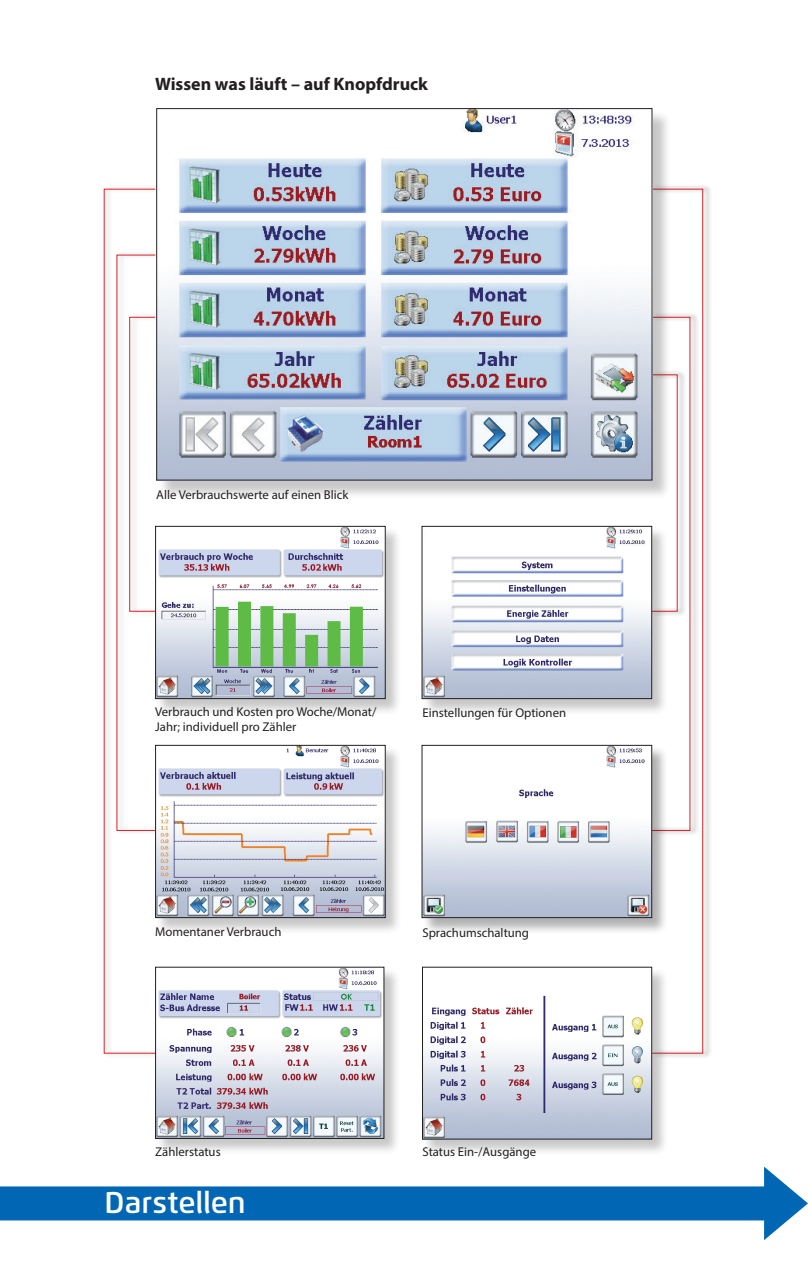
<style>
.page{position:relative;width:808px;height:1263px;background:#fff}
.page>*{position:absolute;margin:0;border:0;box-sizing:border-box;transform-origin:0 0}
.t1{font:600 30px "Flexo";color:#fff}
.t2{font:700 18px "Myriad Pro";color:#231f20}
.t3{font:12.75px/15px "Myriad Pro";color:#231f20}
</style>
<div class="page">
<svg style="left:0;top:1166px;width:808px;height:74px"></svg>
<div style="left:129px;top:317px;width:27px;height:295px;border:1px solid #da2128"></div>
<div style="left:652px;top:184px;width:60px;height:874px;background:#231f20;opacity:.75"></div>
<div style="left:652px;top:189px;width:51px;height:864px;border:1px solid #da2128"></div>
<div style="left:652px;top:370px;width:34px;height:246px;background:#231f20;opacity:.75"></div>
<div style="left:159px;top:110px;width:512px;height:389px;background:#231f20;opacity:.25"></div>
<img style="left:158px;top:110px;width:492px;height:368px">
<div style="left:155px;top:967px;width:246px;height:188px;background:#231f20;opacity:.25"></div>
<img style="left:157px;top:969px;width:225px;height:168px">
<div style="left:155px;top:967px;width:229px;height:172px;border:1px solid #231f20"></div>
<div style="left:422px;top:967px;width:247px;height:189px;background:#231f20;opacity:.25"></div>
<img style="left:424px;top:969px;width:226px;height:168px">
<div style="left:422px;top:967px;width:230px;height:172px;border:1px solid #231f20"></div>
<div style="left:422px;top:745px;width:247px;height:190px;background:#231f20;opacity:.35"></div>
<img style="left:424px;top:747px;width:226px;height:169px">
<div style="left:422px;top:745px;width:230px;height:173px;border:1px solid #231f20"></div>
<div style="left:155px;top:745px;width:247px;height:190px;background:#231f20;opacity:.25"></div>
<img style="left:157px;top:747px;width:227px;height:169px">
<div style="left:155px;top:745px;width:231px;height:173px;border:1px solid #231f20"></div>
<div style="left:155px;top:526px;width:247px;height:190px;background:#231f20;opacity:.25"></div>
<img style="left:157px;top:528px;width:227px;height:169px">
<div style="left:155px;top:526px;width:231px;height:173px;border:1px solid #231f20"></div>
<div style="left:422px;top:526px;width:247px;height:190px;background:#231f20;opacity:.25"></div>
<img style="left:424px;top:528px;width:226px;height:169px">
<div style="left:422px;top:526px;width:230px;height:173px;border:1px solid #231f20"></div>
<div style="left:164px;top:112px;width:215px;height:43px;background:#fff"></div>
<div style="left:159px;top:530px;width:121px;height:17px;background:#fff"></div>
<div style="left:159px;top:750px;width:121px;height:17px;background:#fff"></div>
<div style="left:159px;top:971px;width:121px;height:17px;background:#fff"></div>
<div style="left:426px;top:530px;width:122px;height:17px;background:#fff"></div>
<div style="left:426px;top:750px;width:122px;height:17px;background:#fff"></div>
<div style="left:426px;top:971px;width:122px;height:17px;background:#fff"></div>
<p class="t2" style="left:155px;top:72px;width:274px">Wissen was läuft – auf Knopfdruck</p>
<p class="t3" style="left:156px;top:487px;width:194px">Alle Verbrauchswerte auf einen Blick</p>
<p class="t3" style="left:155px;top:704px;width:223px">Verbrauch und Kosten pro Woche/Monat/<br>Jahr; individuell pro Zähler</p>
<p class="t3" style="left:422px;top:705px;width:145px">Einstellungen für Optionen</p>
<p class="t3" style="left:155px;top:924px;width:128px">Momentaner Verbrauch</p>
<p class="t3" style="left:422px;top:925px;width:108px">Sprachumschaltung</p>
<p class="t3" style="left:155px;top:1144px;width:67px">Zählerstatus</p>
<p class="t3" style="left:422px;top:1144px;width:115px">Status Ein-/Ausgänge</p>
<p class="t1" style="left:105px;top:1184px;width:143px">Darstellen</p>
</div>
